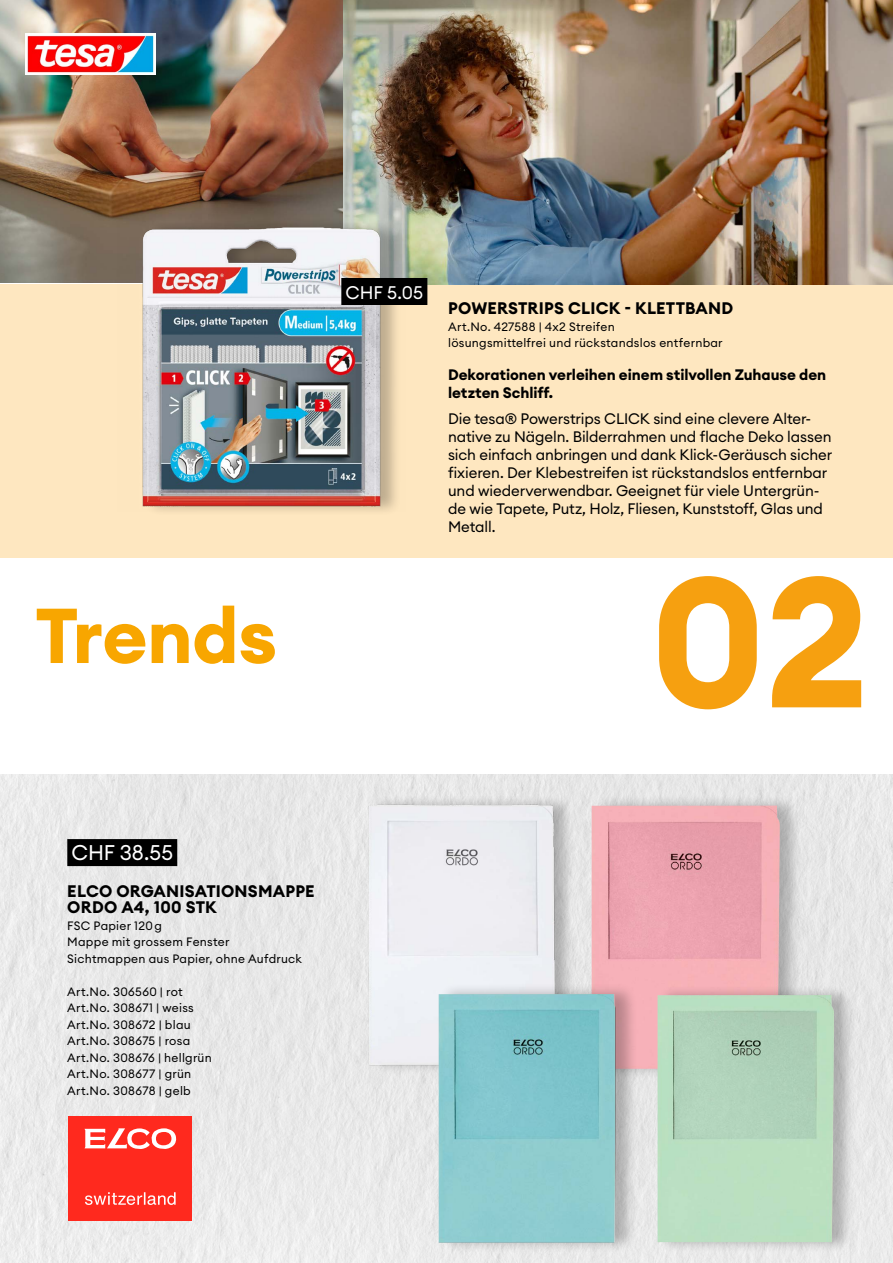
<style>
.page{position:relative;width:893px;height:1263px;background:#fff}
.page>*{position:absolute;margin:0;border:0;box-sizing:border-box;transform-origin:0 0}
.t1{font:700 76.5px "Euclid Circular A";letter-spacing:-.01em;color:#f8a600}
.t2{font:21px "Euclid Circular A";color:#fff}
.t3{font:18px "Euclid Circular A";color:#fff}
.t4{font:700 16.5px/16.5px "Euclid Circular A";letter-spacing:.01em;color:#000}
.t5{font:15px/18px "Euclid Circular A";letter-spacing:-.005em;color:#000}
.t6{font:700 15px/18px "Euclid Circular A";letter-spacing:-.005em;color:#000}
.t7{font:12px/16.5px "Euclid Circular A";letter-spacing:.02em;color:#000}
</style>
<div class="page">
<div style="left:0;top:284px;width:893px;height:274px;background:#fee7c0"></div>
<img style="left:0;top:774px;width:893px;height:489px">
<img style="left:0;top:0;width:893px;height:284px">
<div style="left:143px;top:217px;width:259px;height:299px;background:#000;opacity:.25"></div>
<img style="left:118px;top:223px;width:288px;height:288px">
<img style="left:26px;top:34px;width:130px;height:40px">
<div style="left:591px;top:794px;width:212px;height:286px;background:#000;opacity:.25"></div>
<img style="left:592px;top:805px;width:188px;height:264px">
<div style="left:658px;top:984px;width:198px;height:269px;background:#000;opacity:.25"></div>
<img style="left:658px;top:995px;width:176px;height:247px">
<div style="left:68px;top:1116px;width:124px;height:105px;background:#ff291e"></div>
<svg style="left:85px;top:1192px;width:91px;height:13px"></svg>
<svg style="left:84px;top:1128px;width:93px;height:21px"></svg>
<div style="left:370px;top:795px;width:206px;height:280px;background:#e2e2e2"></div>
<img style="left:356px;top:787px;width:212px;height:296px">
<div style="left:439px;top:983px;width:199px;height:270px;background:#000;opacity:.25"></div>
<img style="left:439px;top:994px;width:178px;height:249px">
<svg style="left:659px;top:576px;width:202px;height:133px"></svg>
<div style="left:67px;top:839px;width:110px;height:27px;background:#000"></div>
<div style="left:341px;top:278px;width:86px;height:27px;background:#000"></div>
<h1 class="t1" style="left:35px;top:586px;width:244px">Trends</h1>
<p class="t3" style="left:346px;top:281px;width:79px">CHF 5.05</p>
<p class="t4" style="left:448px;top:300px;width:287px">POWERSTRIPS CLICK - KLETTBAND</p>
<p class="t7" style="left:448px;top:318px;width:276px">Art.No. 427588 | 4x2 Streifen<br>lösungsmittelfrei und rückstandslos entfernbar</p>
<p class="t6" style="left:448px;top:366px;width:380px">Dekorationen verleihen einem stilvollen Zuhause den letzten Schliff.</p>
<p class="t5" style="left:448px;top:410px;width:386px">Die tesa® Powerstrips CLICK sind eine clevere Alter&shy;native zu Nägeln. Bilderrahmen und flache Deko lassen sich einfach anbringen und dank Klick-Geräusch sicher fixieren. Der Klebestreifen ist rückstandslos entfernbar und wiederverwendbar. Geeignet für viele Untergrün&shy;de wie Tapete, Putz, Holz, Fliesen, Kunststoff, Glas und Metall.</p>
<h2 class="t2" style="left:72px;top:839px;width:103px">CHF 38.55</h2>
<p class="t4" style="left:67px;top:883px;width:249px">ELCO ORGANISATIONSMAPPE<br>ORDO A4, 100 STK</p>
<p class="t7" style="left:67px;top:917px;width:236px">FSC Papier 120 g<br>Mappe mit grossem Fenster<br>Sichtmappen aus Papier, ohne Aufdruck</p>
<p class="t7" style="left:67px;top:983px;width:146px">Art.No. 306560 | rot<br>Art.No. 308671 | weiss<br>Art.No. 308672 | blau<br>Art.No. 308675 | rosa<br>Art.No. 308676 | hellgrün<br>Art.No. 308677 | grün<br>Art.No. 308678 | gelb</p>
</div>
